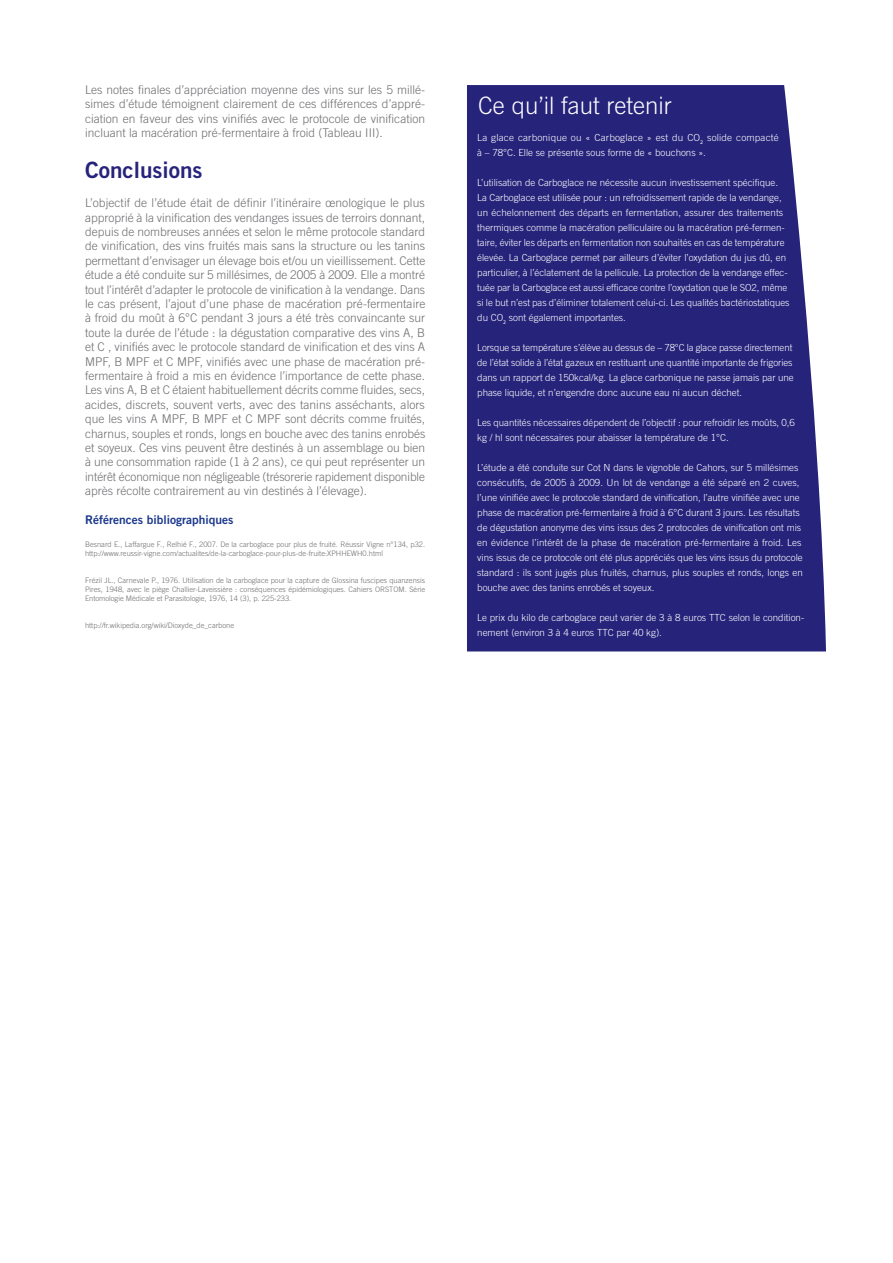
<style>
.page{position:relative;width:893px;height:1263px;background:#fff}
.page>*{position:absolute;margin:0;border:0;box-sizing:border-box;transform-origin:0 0}
.Titre_blanc_encart_v{font:300 24px "Trade Gothic";color:#fff}
._05-Body{font:22.5px "Trade Gothic Bold Two";color:#26237b}
._05-Body-2{font:300 12px/14.4px "Trade Gothic";color:#6c6d70;text-align:justify}
._05-Body-3{font:12px "Trade Gothic Bold Two";color:#1b388c}
._05-Body-4{font:300 9.75px/15px "Trade Gothic";color:#fff}
._05-Body-5{font:300 7.5px/9px "Trade Gothic";color:#6c6d70}
</style>
<div class="page">
<div style="left:467px;top:85px;width:359px;height:566px;background:#26237b"></div>
<p class="_05-Body-2" style="left:85px;top:82px;width:342px">Les notes finales d’appréciation moyenne des vins sur les 5 millé&shy;simes d’étude témoignent clairement de ces différences d’appré&shy;ciation en faveur des vins vinifiés avec le protocole de vinification incluant la macération pré-fermentaire à froid (Tableau III).</p>
<p class="_05-Body" style="left:85px;top:156px;width:119px">Conclusions</p>
<p class="_05-Body-2" style="left:85px;top:195px;width:342px">L’objectif de l’étude était de définir l’itinéraire œnologique le plus approprié à la vinification des vendanges issues de terroirs donnant, depuis de nombreuses années et selon le même protocole standard de vinification, des vins fruités mais sans la structure ou les tanins permettant d’envisager un élevage bois et/ou un vieillissement. Cette étude a été conduite sur 5 millésimes, de 2005 à 2009. Elle a montré tout l’intérêt d’adapter le protocole de vinification à la vendange. Dans le cas présent, l’ajout d’une phase de macération pré-fermentaire à froid du moût à 6°C pendant 3 jours a été très convaincante sur toute la durée de l’étude : la dégustation comparative des vins A, B et C , vinifiés avec le protocole standard de vinification et des vins A MPF, B MPF et C MPF, vinifiés avec une phase de macération pré&shy;fermentaire à froid a mis en évidence l’importance de cette phase.<br>Les vins A, B et C étaient habituellement décrits comme fluides, secs, acides, discrets, souvent verts, avec des tanins asséchants, alors que les vins A MPF, B MPF et C MPF sont décrits comme fruités, charnus, souples et ronds, longs en bouche avec des tanins enrobés et soyeux. Ces vins peuvent être destinés à un assemblage ou bien à une consommation rapide (1 à 2 ans), ce qui peut représenter un intérêt économique non négligeable (trésorerie rapidement disponible après récolte contrairement au vin destinés à l’élevage).</p>
<p class="_05-Body-3" style="left:85px;top:512px;width:150px">Références bibliographiques</p>
<p class="_05-Body-5" style="left:85px;top:540px;width:342px">Besnard E., Laffargue F., Relhié F., 2007. De la carboglace pour plus de fruité. Réussir Vigne n°134, p32. http://www.reussir-vigne.com/actualites/de-la-carboglace-pour-plus-de-fruite:XPHHEWH0.html</p>
<p class="_05-Body-5" style="left:85px;top:576px;width:342px;text-align:justify">Frézil JL., Carnevale P., 1976. Utilisation de la carboglace pour la capture de Glossina fuscipes quanzensis Pires, 1948, avec le piège Challier-Laveissière : conséquences épidémiologiques. Cahiers ORSTOM. Série Entomologie Médicale et Parasitologie, 1976, 14 (3), p. 225-233.</p>
<p class="_05-Body-5" style="left:85px;top:621px;width:151px">http://fr.wikipedia.org/wiki/Dioxyde_de_carbone</p>
<p class="Titre_blanc_encart_v" style="left:478px;top:91px;width:195px">Ce qu’il faut retenir</p>
<p class="_05-Body-4" style="left:477px;top:130px;width:303px">La glace carbonique ou « Carboglace » est du CO<sub>2</sub> solide compacté à – 78°C. Elle se présente sous forme de « bouchons ».</p>
<p class="_05-Body-4" style="left:477px;top:175px;width:302px">L’utilisation de Carboglace ne nécessite aucun investissement spécifique.</p>
<p class="_05-Body-4" style="left:477px;top:190px;width:314px">La Carboglace est utilisée pour : un refroidissement rapide de la vendange, un échelonnement des départs en fermentation, assurer des traitements thermiques comme la macération pelliculaire ou la macération pré-fermen&shy;taire, éviter les départs en fermentation non souhaités en cas de température élevée. La Carboglace permet par ailleurs d’éviter l’oxydation du jus dû, en particulier, à l’éclatement de la pellicule. La protection de la vendange effec&shy;tuée par la Carboglace est aussi efficace contre l’oxydation que le SO2, même si le but n’est pas d’éliminer totalement celui-ci. Les qualités bactériostatiques du CO<sub>2</sub> sont également importantes.</p>
<p class="_05-Body-4" style="left:477px;top:340px;width:318px">Lorsque sa température s’élève au dessus de – 78°C la glace passe directement de l’état solide à l’état gazeux en restituant une quantité importante de frigories dans un rapport de 150kcal/kg. La glace carbonique ne passe jamais par une phase liquide, et n’engendre donc aucune eau ni aucun déchet.</p>
<p class="_05-Body-4" style="left:477px;top:415px;width:319px">Les quantités nécessaires dépendent de l’objectif : pour refroidir les moûts, 0,6 kg / hl sont nécessaires pour abaisser la température de 1°C.</p>
<p class="_05-Body-4" style="left:477px;top:460px;width:327px">L’étude a été conduite sur Cot N dans le vignoble de Cahors, sur 5 millésimes consécutifs, de 2005 à 2009. Un lot de vendange a été séparé en 2 cuves, l’une vinifiée avec le protocole standard de vinification, l’autre vinifiée avec une phase de macération pré-fermentaire à froid à 6°C durant 3 jours. Les résultats de dégustation anonyme des vins issus des 2 protocoles de vinification ont mis en évidence l’intérêt de la phase de macération pré-fermentaire à froid. Les vins issus de ce protocole ont été plus appréciés que les vins issus du protocole standard : ils sont jugés plus fruités, charnus, plus souples et ronds, longs en bouche avec des tanins enrobés et soyeux.</p>
<p class="_05-Body-4" style="left:477px;top:610px;width:329px">Le prix du kilo de carboglace peut varier de 3 à 8 euros TTC selon le condition&shy;nement (environ 3 à 4 euros TTC par 40 kg).</p>
</div>
